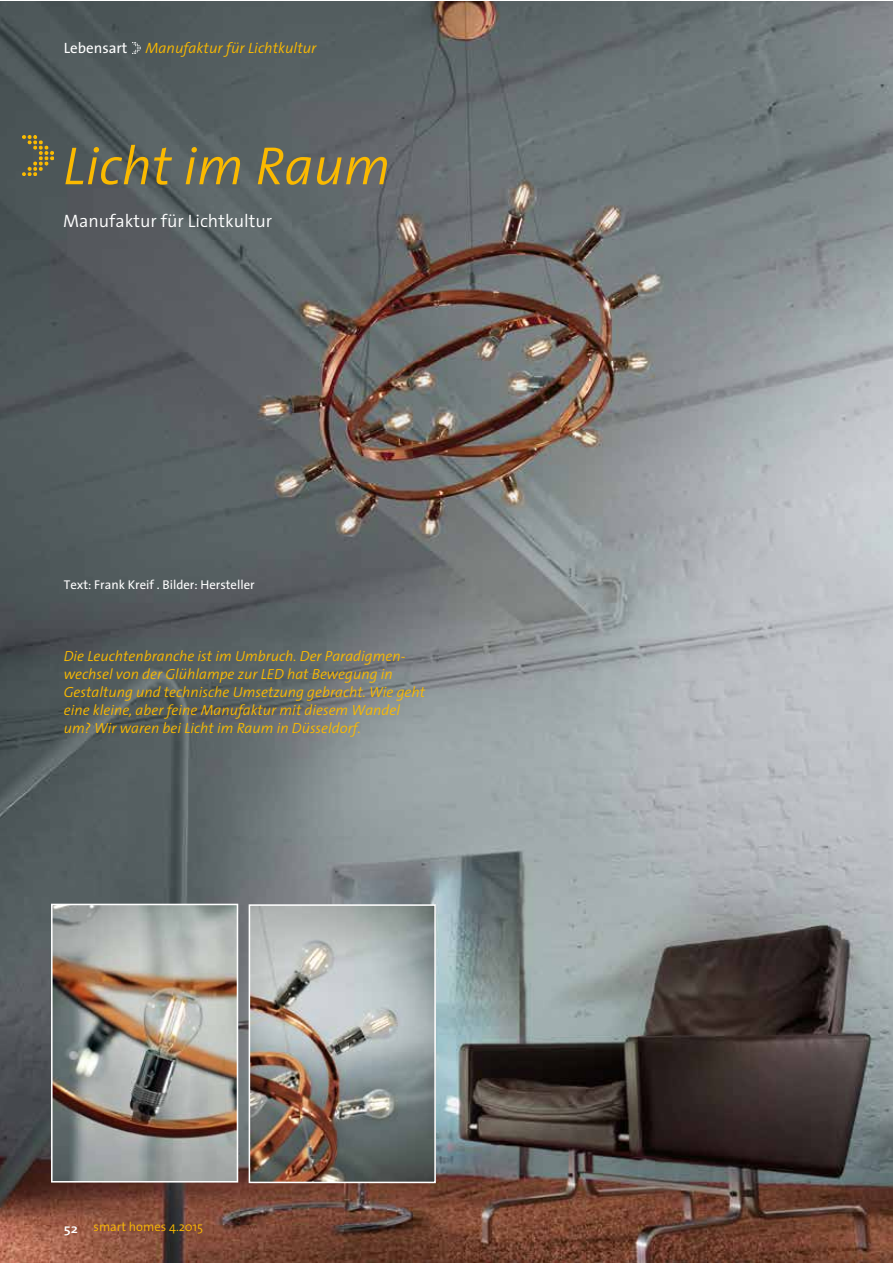
<style>
.page{position:relative;width:893px;height:1263px;background:#fff}
.page>*{position:absolute;margin:0;border:0;box-sizing:border-box;transform-origin:0 0}
.t1{font:italic 300 54px "The Sans";color:#fbba00}
.t2{font:300 18px "The Sans";color:#fff}
.t3{font:italic 300 15px "The Sans";color:#fbba00}
.t4{font:italic 300 14.7px/18px "The Sans";color:#fbba00}
.t5{font:12.75px "The Sans";color:#fff}
.t6{font:300 12.75px "The Sans";color:#fbba00}
.s1{font-weight:400;font-style:normal;color:#fff}
.s2{font-weight:600;color:#fff}
</style>
<div class="page">
<img style="left:0;top:1px;width:892px;height:1262px">
<svg style="left:132px;top:43px;width:9px;height:10px"></svg>
<img style="left:23px;top:135px;width:30px;height:40px">
<img style="left:252px;top:907px;width:181px;height:273px">
<div style="left:249px;top:904px;width:187px;height:279px;border:2px solid #fff"></div>
<img style="left:54px;top:907px;width:181px;height:272px">
<div style="left:51px;top:904px;width:187px;height:278px;border:2px solid #fff"></div>
<p class="t3" style="left:64px;top:36px;width:254px"><span class="s1">Lebensart</span> Manufaktur für Lichtkultur</p>
<h1 class="t1" style="left:63px;top:121px;width:329px">Licht im Raum</h1>
<p class="t2" style="left:63px;top:206px;width:211px">Manufaktur für Lichtkultur</p>
<p class="t5" style="left:64px;top:574px;width:192px">Text: Frank Kreif . Bilder: Hersteller</p>
<p class="t4" style="left:64px;top:647px;width:363px">Die Leuchtenbranche ist im Umbruch. Der Paradigmen&shy;wechsel von der Glühlampe zur LED hat Bewegung in Gestaltung und technische Umsetzung gebracht. Wie geht eine kleine, aber feine Manufaktur mit diesem Wandel um? Wir waren bei Licht im Raum in Düsseldorf.</p>
<p class="t6" style="left:64px;top:1216px;width:141px"><span class="s2">52</span> smart homes 4.2015</p>
</div>
